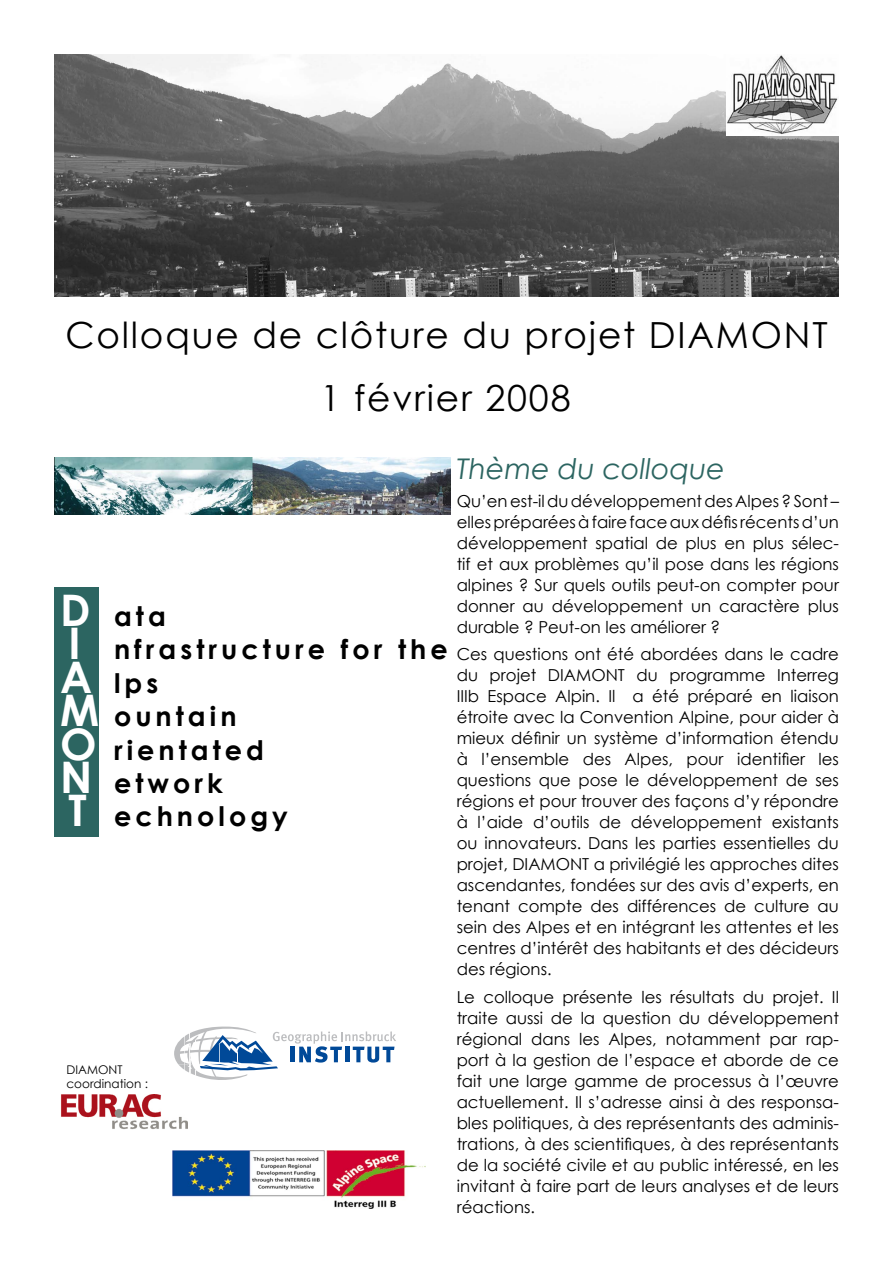
<style>
.page{position:relative;width:893px;height:1263px;background:#fff}
.page>*{position:absolute;margin:0;border:0;box-sizing:border-box;transform-origin:0 0}
.t1{font:36px/63.2px "Century Gothic";letter-spacing:.05em;color:#000;text-align:center}
.t2{font:italic 28.5px "Century Gothic";color:#2c6561}
.t3{font:700 27px "Century Gothic";letter-spacing:.15em;color:#000}
.t4{font:16.5px/21px "Century Gothic";color:#000;text-align:justify}
.t5{font:12px/14px "Century Gothic";color:#000}
.s1{font-size:43.5px;color:#fff}
</style>
<div class="page">
<div style="left:54px;top:587px;width:44px;height:250px;background:#2c6561"></div>
<img style="left:54px;top:457px;width:396px;height:57px">
<img style="left:61px;top:1094px;width:126px;height:35px">
<svg style="left:174px;top:1026px;width:222px;height:54px"></svg>
<img style="left:54px;top:54px;width:785px;height:243px">
<img style="left:727px;top:54px;width:112px;height:81px">
<img style="left:172px;top:1150px;width:253px;height:59px">
<h1 class="t1" style="left:66px;top:303px;width:764px">Colloque de clôture du projet DIAMONT<br>1 février 2008</h1>
<h3 class="t3" style="left:60px;top:596px;width:107px"><span class="s1">D</span> ata</h3>
<h3 class="t3" style="left:69px;top:629px;width:381px"><span class="s1">I</span> nfrastructure for the</h3>
<h3 class="t3" style="left:60px;top:662px;width:100px"><span class="s1">A</span> lps</h3>
<h3 class="t3" style="left:60px;top:696px;width:178px"><span class="s1">M</span> ountain</h3>
<h3 class="t3" style="left:60px;top:729px;width:206px"><span class="s1">O</span> rientated</h3>
<h3 class="t3" style="left:60px;top:762px;width:164px"><span class="s1">N</span> etwork</h3>
<h3 class="t3" style="left:69px;top:796px;width:221px"><span class="s1">T</span> echnology</h3>
<p class="t5" style="left:67px;top:1062px;width:83px">DIAMONT coordination :</p>
<h2 class="t2" style="left:457px;top:449px;width:270px">Thème du colloque</h2>
<p class="t4" style="left:457px;top:490px;width:384px">Qu’en est-il du développement des Alpes ? Sont – elles préparées à faire face aux défis récents d’un développement spatial de plus en plus sélec&shy;tif et aux problèmes qu’il pose dans les régions alpines ? Sur quels outils peut-on compter pour donner au développement un caractère plus durable ? Peut-on les améliorer ?</p>
<p class="t4" style="left:457px;top:643px;width:384px">Ces questions ont été abordées dans le cadre du projet DIAMONT du programme Interreg IIIb Espace Alpin. Il a été préparé en liaison étroite avec la Convention Alpine, pour aider à mieux définir un système d’information étendu à l’ensemble des Alpes, pour identifier les questions que pose le développement de ses régions et pour trouver des façons d’y répondre à l’aide d’outils de développement existants ou innovateurs. Dans les parties essentielles du projet, DIAMONT a privilégié les approches dites ascendantes, fondées sur des avis d’experts, en tenant compte des différences de culture au sein des Alpes et en intégrant les attentes et les centres d’intérêt des habitants et des décideurs des régions.</p>
<p class="t4" style="left:457px;top:986px;width:384px">Le colloque présente les résultats du projet. Il traite aussi de la question du développement régional dans les Alpes, notamment par rap&shy;port à la gestion de l’espace et aborde de ce fait une large gamme de processus à l’œuvre actuellement. Il s’adresse ainsi à des responsa&shy;bles politiques, à des représentants des adminis&shy;trations, à des scientifiques, à des représentants de la société civile et au public intéressé, en les invitant à faire part de leurs analyses et de leurs réactions.</p>
</div>
